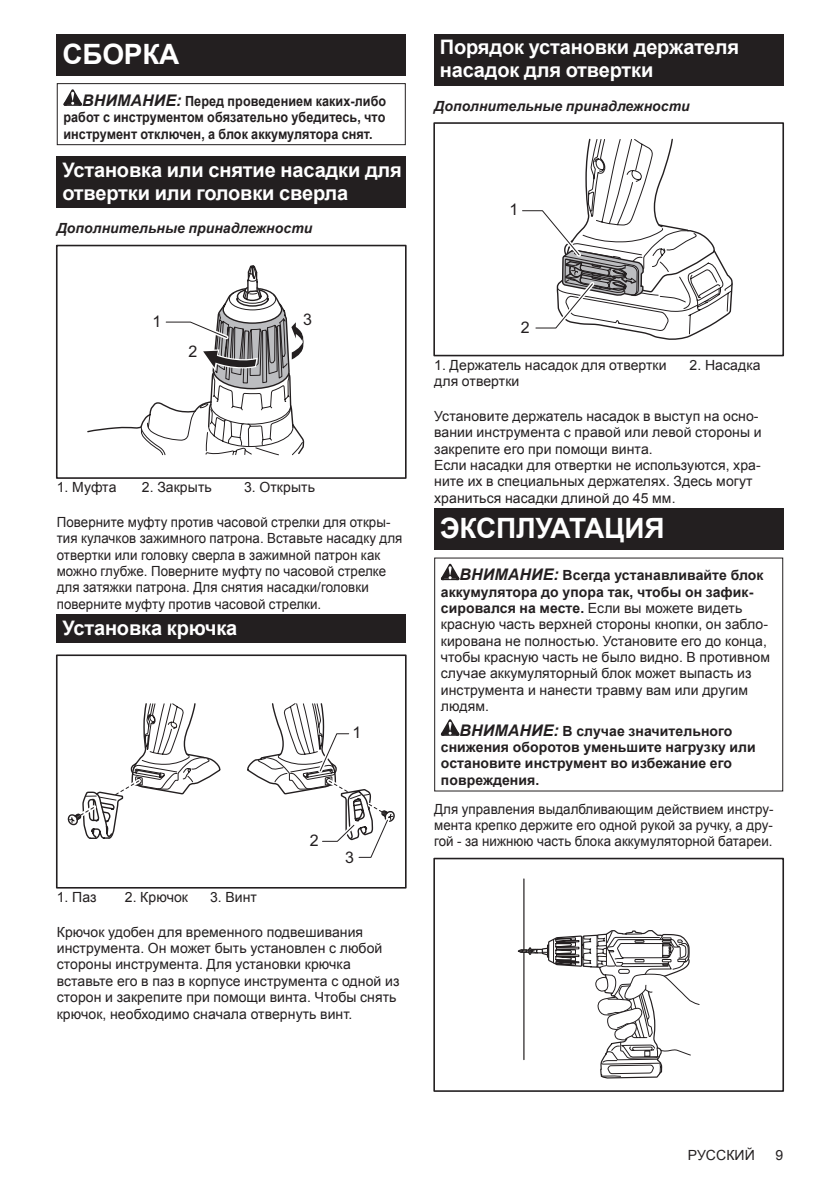
<style>
.page{position:relative;width:840px;height:1191px;background:#fff}
.page>*{position:absolute;margin:0;border:0;box-sizing:border-box;transform-origin:0 0}
.t1{font:700 28px "Arial";letter-spacing:-.01em;color:#fff}
.t2{font:700 20px/23.4px "Arial";letter-spacing:-.01em;color:#fff}
.t3{font:16px "Arial";color:#231f20}
.t4{font:14px/16.4px "Arial";letter-spacing:.005em;color:#231f20}
.t5{font:14px/16.4px "Arial";letter-spacing:.005em;color:#231f20;scale:.95 1}
.t6{font:700 14px/16.4px "Arial";letter-spacing:.005em;color:#231f20;text-align:justify;scale:.9 1}
.t7{font:700 14px/16.4px "Arial";letter-spacing:.005em;color:#231f20}
.t8{font:italic 700 14px "Arial";letter-spacing:.005em;color:#231f20}
.s1{font-style:italic;font-size:16px}
.s2{font-weight:700;font-style:italic;font-size:16px}
.s3{font-weight:700}
</style>
<div class="page">
<div style="left:57px;top:34px;width:348px;height:41px;background:#231f20"></div>
<svg style="left:63px;top:89px;width:19px;height:17px"></svg>
<div style="left:57px;top:83px;width:348px;height:62px;border:1px solid #231f20"></div>
<div style="left:57px;top:156px;width:348px;height:52px;background:#231f20"></div>
<svg style="left:87px;top:265px;width:218px;height:190px"></svg>
<div style="left:56px;top:245px;width:350px;height:234px;border:2px solid #231f20"></div>
<div style="left:57px;top:614px;width:348px;height:29px;background:#231f20"></div>
<svg style="left:67px;top:703px;width:154px;height:136px"></svg>
<div style="left:56px;top:654px;width:350px;height:234px;border:2px solid #231f20"></div>
<svg style="left:247px;top:703px;width:148px;height:155px"></svg>
<div style="left:434px;top:34px;width:348px;height:52px;background:#231f20"></div>
<div style="left:433px;top:122px;width:350px;height:234px;border:2px solid #231f20"></div>
<svg style="left:522px;top:138px;width:211px;height:202px"></svg>
<div style="left:434px;top:508px;width:348px;height:41px;background:#231f20"></div>
<svg style="left:440px;top:564px;width:19px;height:16px"></svg>
<svg style="left:440px;top:719px;width:19px;height:16px"></svg>
<hr style="left:523px;top:879px;width:1px;height:180px;background:#231f20">
<svg style="left:517px;top:929px;width:183px;height:150px"></svg>
<div style="left:433px;top:857px;width:350px;height:234px;border:2px solid #231f20"></div>
<h1 class="t1" style="left:62px;top:35px;width:118px">СБОРКА</h1>
<p class="t6" style="left:63px;top:93px;width:360px;text-indent:19px"><span class="s1">ВНИМАНИЕ:</span> Перед проведением каких-либо работ с инструментом обязательно убедитесь, что инструмент отключен, а блок аккумулятора снят.</p>
<h2 class="t2" style="left:62px;top:158px;width:340px">Установка или снятие насадки для отвертки или головки сверла</h2>
<p class="t8" style="left:57px;top:219px;width:257px">Дополнительные принадлежности</p>
<p class="t3" style="left:152px;top:312px;width:10px">1</p>
<p class="t3" style="left:303px;top:310px;width:10px">3</p>
<p class="t3" style="left:188px;top:342px;width:10px">2</p>
<p class="t4" style="left:57px;top:479px;width:61px">1. Муфта</p>
<p class="t4" style="left:142px;top:479px;width:71px">2. Закрыть</p>
<p class="t4" style="left:244px;top:479px;width:72px">3. Открыть</p>
<p class="t5" style="left:57px;top:514px;width:365px">Поверните муфту против часовой стрелки для откры&shy;тия кулачков зажимного патрона. Вставьте насадку для отвертки или головку сверла в зажимной патрон как можно глубже. Поверните муфту по часовой стрелке для затяжки патрона. Для снятия насадки/головки поверните муфту против часовой стрелки.</p>
<h2 class="t2" style="left:62px;top:616px;width:176px">Установка крючка</h2>
<p class="t3" style="left:352px;top:723px;width:10px">1</p>
<p class="t3" style="left:309px;top:831px;width:10px">2</p>
<p class="t3" style="left:345px;top:847px;width:10px">3</p>
<p class="t4" style="left:57px;top:889px;width:41px">1. Паз</p>
<p class="t4" style="left:125px;top:889px;width:65px">2. Крючок</p>
<p class="t4" style="left:210px;top:889px;width:48px">3. Винт</p>
<p class="t4" style="left:57px;top:923px;width:344px">Крючок удобен для временного подвешивания инструмента. Он может быть установлен с любой стороны инструмента. Для установки крючка вставьте его в паз в корпусе инструмента с одной из сторон и закрепите при помощи винта. Чтобы снять крючок, необходимо сначала отвернуть винт.</p>
<h2 class="t2" style="left:439px;top:36px;width:300px">Порядок установки держателя насадок для отвертки</h2>
<p class="t8" style="left:434px;top:97px;width:257px">Дополнительные принадлежности</p>
<p class="t3" style="left:509px;top:200px;width:10px">1</p>
<p class="t3" style="left:520px;top:318px;width:10px">2</p>
<p class="t4" style="left:434px;top:357px;width:234px">1. Держатель насадок для отвертки</p>
<p class="t4" style="left:689px;top:357px;width:72px">2. Насадка</p>
<p class="t4" style="left:434px;top:373px;width:87px">для отвертки</p>
<p class="t4" style="left:434px;top:408px;width:329px">Установите держатель насадок в выступ на осно&shy;вании инструмента с правой или левой стороны и закрепите его при помощи винта.<br>Если насадки для отвертки не используются, хра&shy;ните их в специальных держателях. Здесь могут храниться насадки длиной до 45 мм.</p>
<h1 class="t1" style="left:439px;top:509px;width:226px">ЭКСПЛУАТАЦИЯ</h1>
<p class="t4" style="left:440px;top:567px;width:330px;text-indent:19px"><span class="s2">ВНИМАНИЕ:</span> <span class="s3">Всегда устанавливайте блок аккумулятора до упора так, чтобы он зафик&shy;сировался на месте.</span> Если вы можете видеть красную часть верхней стороны кнопки, он забло&shy;кирована не полностью. Установите его до конца, чтобы красную часть не было видно. В противном случае аккумуляторный блок может выпасть из инструмента и нанести травму вам или другим людям.</p>
<p class="t7" style="left:440px;top:723px;width:316px;text-indent:19px"><span class="s1">ВНИМАНИЕ:</span> В случае значительного снижения оборотов уменьшите нагрузку или остановите инструмент во избежание его повреждения.</p>
<p class="t5" style="left:434px;top:800px;width:358px;text-align:justify">Для управления выдалбливающим действием инстру&shy;мента крепко держите его одной рукой за ручку, а дру&shy;гой - за нижнюю часть блока аккумуляторной батареи.</p>
<p class="t4" style="left:687px;top:1147px;width:68px">РУССКИЙ</p>
<p class="t4" style="left:775px;top:1147px;width:9px">9</p>
</div>
